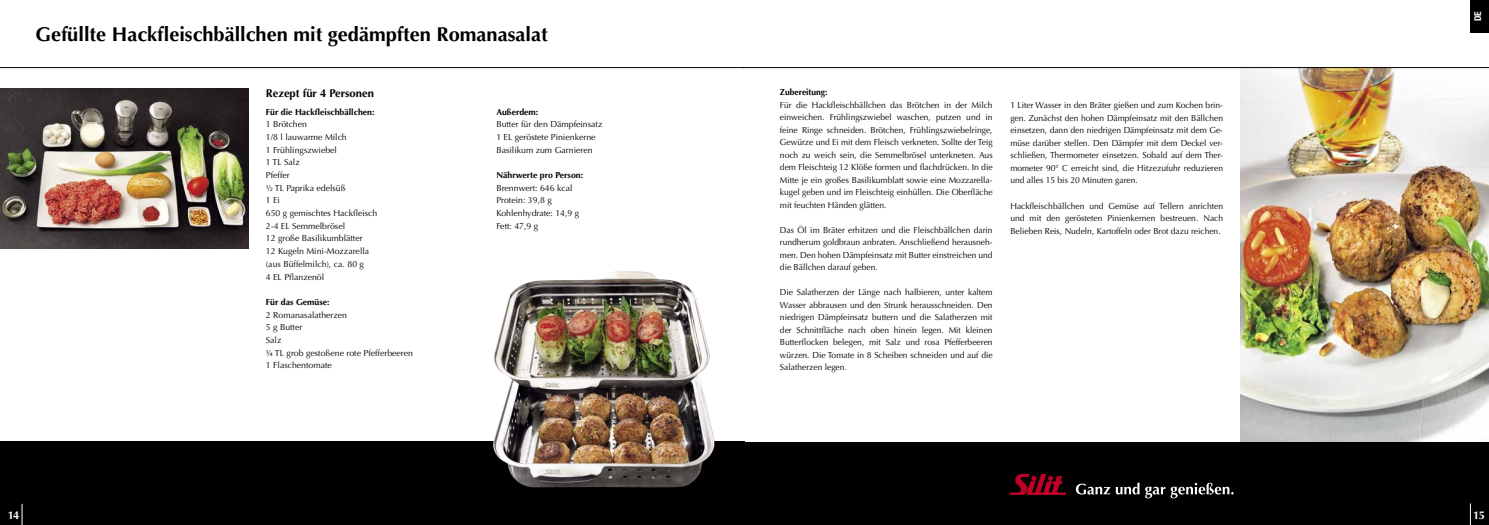
<style>
.page{position:relative;width:1489px;height:525px;background:#fff}
.page>*{position:absolute;margin:0;border:0;box-sizing:border-box;transform-origin:0 0}
.t1{font:700 20px "Optima";color:#000}
.t2{font:700 11.25px "Optima";color:#000}
.t3{font:700 11.25px "Optima CE";color:#fff}
.t4{font:700 condensed 9.38px "Helvetica Neue";color:#fff}
.t5{font:8.75px/12.5px "Optima";color:#000;text-align:justify}
.t6{font:700 8.75px "Optima";color:#000}
</style>
<div class="page">
<div style="left:0;top:441px;width:744px;height:83px;background:#000"></div>
<div style="left:1469px;top:0;width:19px;height:33px;background:#000"></div>
<img style="left:1240px;top:68px;width:248px;height:373px">
<img style="left:0;top:89px;width:248px;height:159px">
<img style="left:493px;top:353px;width:222px;height:135px">
<hr style="left:0;top:67px;width:743px;height:1px;background:#000">
<hr style="left:742px;top:67px;width:746px;height:1px;background:#000">
<img style="left:493px;top:271px;width:216px;height:123px">
<svg style="left:22px;top:503px;width:1px;height:21px"></svg>
<div style="left:744px;top:441px;width:744px;height:83px;background:#000"></div>
<svg style="left:1010px;top:474px;width:55px;height:20px"></svg>
<svg style="left:1075px;top:482px;width:158px;height:16px"></svg>
<svg style="left:1469px;top:503px;width:1px;height:21px"></svg>
<h1 class="t1" style="left:35px;top:23px;width:513px">Gefüllte Hackfleischbällchen mit gedämpften Romanasalat</h1>
<p class="t2" style="left:266px;top:86px;width:110px">Rezept für 4 Personen</p>
<p class="t6" style="left:266px;top:107px;width:110px">Für die Hackfleischbällchen:</p>
<p class="t5" style="left:266px;top:118px;width:113px;text-align:left">1 Brötchen<br>1/8 l lauwarme Milch<br>1 Frühlingszwiebel<br>1 TL Salz<br>Pfeffer<br>½ TL Paprika edelsüß<br>1 Ei<br>650 g gemischtes Hackfleisch<br>2-4 EL Semmelbrösel<br>12 große Basilikumblätter<br>12 Kugeln Mini-Mozzarella (aus Büffelmilch), ca. 80 g<br>4 EL Pflanzenöl</p>
<p class="t6" style="left:266px;top:296px;width:65px">Für das Gemüse:</p>
<p class="t5" style="left:266px;top:308px;width:149px;text-align:left">2 Romanasalatherzen<br>5 g Butter<br>Salz<br>¼ TL grob gestoßene rote Pfefferbeeren<br>1 Flaschentomate</p>
<p class="t6" style="left:496px;top:106px;width:43px">Außerdem:</p>
<p class="t5" style="left:496px;top:118px;width:108px;text-align:left">Butter für den Dämpfeinsatz<br>1 EL geröstete Pinienkerne<br>Basilikum zum Garnieren</p>
<p class="t6" style="left:496px;top:170px;width:88px">Nährwerte pro Person:</p>
<p class="t5" style="left:496px;top:181px;width:84px;text-align:left">Brennwert: 646 kcal<br>Protein: 39,8 g<br>Kohlenhydrate: 14,9 g<br>Fett: 47,9 g</p>
<p class="t6" style="left:780px;top:87px;width:49px">Zubereitung:</p>
<p class="t5" style="left:780px;top:98px;width:214px">Für die Hackfleischbällchen das Brötchen in der Milch einweichen. Frühlingszwiebel waschen, putzen und in feine Ringe schneiden. Brötchen, Frühlingszwiebelringe, Gewürze und Ei mit dem Fleisch verkneten. Sollte der Teig noch zu weich sein, die Semmelbrösel unterkneten. Aus dem Fleischteig 12 Klöße formen und flachdrücken. In die Mitte je ein großes Basilikumblatt sowie eine Mozzarella&shy;kugel geben und im Fleischteig einhüllen. Die Oberfläche mit feuchten Händen glätten.</p>
<p class="t5" style="left:780px;top:223px;width:214px">Das Öl im Bräter erhitzen und die Fleischbällchen darin rundherum goldbraun anbraten. Anschließend herausneh&shy;men. Den hohen Dämpfeinsatz mit Butter einstreichen und die Bällchen darauf geben.</p>
<p class="t5" style="left:780px;top:286px;width:214px">Die Salatherzen der Länge nach halbieren, unter kaltem Wasser abbrausen und den Strunk herausschneiden. Den niedrigen Dämpfeinsatz buttern und die Salatherzen mit der Schnittfläche nach oben hinein legen. Mit kleinen Butterflocken belegen, mit Salz und rosa Pfefferbeeren würzen. Die Tomate in 8 Scheiben schneiden und auf die Salatherzen legen.</p>
<p class="t5" style="left:1010px;top:99px;width:214px">1 Liter Wasser in den Bräter gießen und zum Kochen brin&shy;gen. Zunächst den hohen Dämpfeinsatz mit den Bällchen einsetzen, dann den niedrigen Dämpfeinsatz mit dem Ge&shy;müse darüber stellen. Den Dämpfer mit dem Deckel ver&shy;schließen, Thermometer einsetzen. Sobald auf dem Ther&shy;mometer 90° C erreicht sind, die Hitzezufuhr reduzieren und alles 15 bis 20 Minuten garen.</p>
<p class="t5" style="left:1010px;top:199px;width:214px">Hackfleischbällchen und Gemüse auf Tellern anrichten und mit den gerösteten Pinienkernen bestreuen. Nach Belieben Reis, Nudeln, Kartoffeln oder Brot dazu reichen.</p>
<p class="t4" style="left:1471px;top:21px;width:12px;rotate:-90deg">DE</p>
<p class="t3" style="left:8px;top:507px;width:13px">14</p>
<p class="t3" style="left:1472px;top:507px;width:13px">15</p>
</div>
